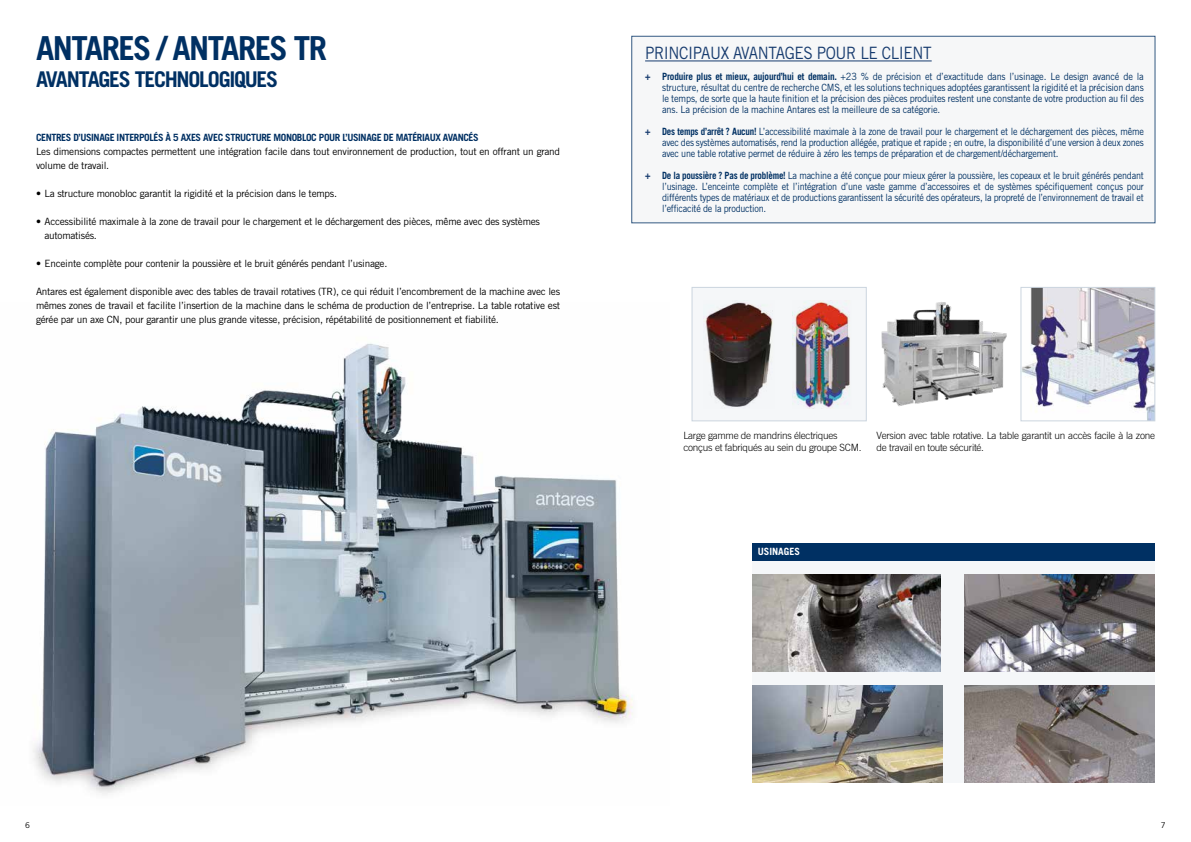
<style>
.page{position:relative;width:1191px;height:842px;background:#fff}
.page>*{position:absolute;margin:0;border:0;box-sizing:border-box;transform-origin:0 0}
.t1{font:700 33.1px "Trade Gothic LT Std";letter-spacing:-.045em;color:#003063}
.t2{font:700 21.7px "Trade Gothic LT Std";letter-spacing:-.06em;color:#003063}
.t3{font:17px "Trade Gothic LT Std";letter-spacing:-.025em;color:#183c6f;scale:.9 1}
.t4{font:10px/14px "Trade Gothic LT Std";letter-spacing:-.025em;color:#000}
.t5{font:10px/11px "Trade Gothic LT Std";letter-spacing:-.025em;color:#003063;text-align:justify;scale:.9 1}
.t6{font:10px/11px "Trade Gothic LT Std";letter-spacing:-.025em;color:#003063;text-align:justify;scale:.92 1}
.t7{font:300 10px/12px "Trade Gothic LT Std";letter-spacing:-.025em;color:#000}
.t8{font:700 10px "Trade Gothic LT Std";letter-spacing:-.04em;color:#003063}
.t9{font:700 10px "Trade Gothic LT Std";color:#fff}
.t10{font:8px "Trade Gothic LT Std";color:#000}
.s1{font-weight:700;color:#183c6f}
.s2{font-weight:700}
</style>
<div class="page">
<div style="left:692px;top:287px;width:174px;height:134px;background:#f5f7f9;border:1px solid #cbd5df"></div>
<img style="left:792px;top:300px;width:58px;height:108px">
<img style="left:704px;top:302px;width:69px;height:105px">
<img style="left:33px;top:343px;width:600px;height:452px">
<div style="left:752px;top:543px;width:403px;height:239px;background:#f5f7f9"></div>
<div style="left:752px;top:543px;width:403px;height:17px;background:#003063"></div>
<img style="left:964px;top:574px;width:191px;height:97px">
<img style="left:964px;top:685px;width:191px;height:97px">
<img style="left:752px;top:685px;width:190px;height:97px">
<img style="left:1022px;top:289px;width:131px;height:130px">
<div style="left:1020px;top:287px;width:135px;height:134px;border:1px solid #cbd5df"></div>
<div style="left:631px;top:36px;width:524px;height:187px;background:#f4f6f7"></div>
<hr style="left:645px;top:61px;width:286px;height:1px;background:#183c6f">
<img style="left:752px;top:574px;width:189px;height:97px">
<img style="left:881px;top:302px;width:126px;height:104px">
<h1 class="t1" style="left:36px;top:28px;width:292px">ANTARES / ANTARES TR</h1>
<h2 class="t2" style="left:36px;top:65px;width:244px">AVANTAGES TECHNOLOGIQUES</h2>
<p class="t8" style="left:36px;top:132px;width:444px">CENTRES D’USINAGE INTERPOLÉS À 5 AXES AVEC STRUCTURE MONOBLOC POUR L’USINAGE DE MATÉRIAUX AVANCÉS</p>
<p class="t4" style="left:36px;top:145px;width:525px">Les dimensions compactes permettent une intégration facile dans tout environnement de production, tout en offrant un grand volume de travail.</p>
<p class="t4" style="left:36px;top:187px;width:303px">• La structure monobloc garantit la rigidité et la précision dans le temps.</p>
<p class="t4" style="left:44px;top:215px;width:497px;text-indent:-8px">• Accessibilité maximale à la zone de travail pour le chargement et le déchargement des pièces, même avec des systèmes automatisés.</p>
<p class="t4" style="left:36px;top:257px;width:353px">• Enceinte complète pour contenir la poussière et le bruit générés pendant l’usinage.</p>
<p class="t4" style="left:36px;top:285px;width:526px;text-align:justify">Antares est également disponible avec des tables de travail rotatives (TR), ce qui réduit l’encombrement de la machine avec les mêmes zones de travail et facilite l’insertion de la machine dans le schéma de production de l’entreprise. La table rotative est gérée par un axe CN, pour garantir une plus grande vitesse, précision, répétabilité de positionnement et fiabilité.</p>
<h3 class="t3" style="left:645px;top:43px;width:320px">PRINCIPAUX AVANTAGES POUR LE CLIENT</h3>
<p class="t6" style="left:662px;top:71px;width:525px;text-indent:-17px"><span class="s1">+</span> <span class="s2">Produire plus et mieux, aujourd’hui et demain.</span> +23 % de précision et d’exactitude dans l’usinage. Le design avancé de la structure, résultat du centre de recherche CMS, et les solutions techniques adoptées garantissent la rigidité et la précision dans le temps, de sorte que la haute finition et la précision des pièces produites restent une constante de votre production au fil des ans. La précision de la machine Antares est la meilleure de sa catégorie.</p>
<p class="t5" style="left:662px;top:126px;width:537px;text-indent:-17px"><span class="s1">+</span> <span class="s2">Des temps d’arrêt ? Aucun!</span> L’accessibilité maximale à la zone de travail pour le chargement et le déchargement des pièces, même avec des systèmes automatisés, rend la production allégée, pratique et rapide ; en outre, la disponibilité d’une version à deux zones avec une table rotative permet de réduire à zéro les temps de préparation et de chargement/déchargement.</p>
<p class="t5" style="left:662px;top:170px;width:537px;text-indent:-17px"><span class="s1">+</span> <span class="s2">De la poussière ? Pas de problème!</span> La machine a été conçue pour mieux gérer la poussière, les copeaux et le bruit générés pendant l’usinage. L’enceinte complète et l’intégration d’une vaste gamme d’accessoires et de systèmes spécifiquement conçus pour différents types de matériaux et de productions garantissent la sécurité des opérateurs, la propreté de l’environnement de travail et l’efficacité de la production.</p>
<p class="t7" style="left:683px;top:429px;width:180px">Large gamme de mandrins électriques conçus et fabriqués au sein du groupe SCM.</p>
<p class="t7" style="left:876px;top:429px;width:280px">Version avec table rotative. La table garantit un accès facile à la zone de travail en toute sécurité.</p>
<p class="t9" style="left:757px;top:545px;width:44px">USINAGES</p>
<p class="t10" style="left:25px;top:820px;width:6px">6</p>
<p class="t10" style="left:1160px;top:820px;width:6px">7</p>
</div>
